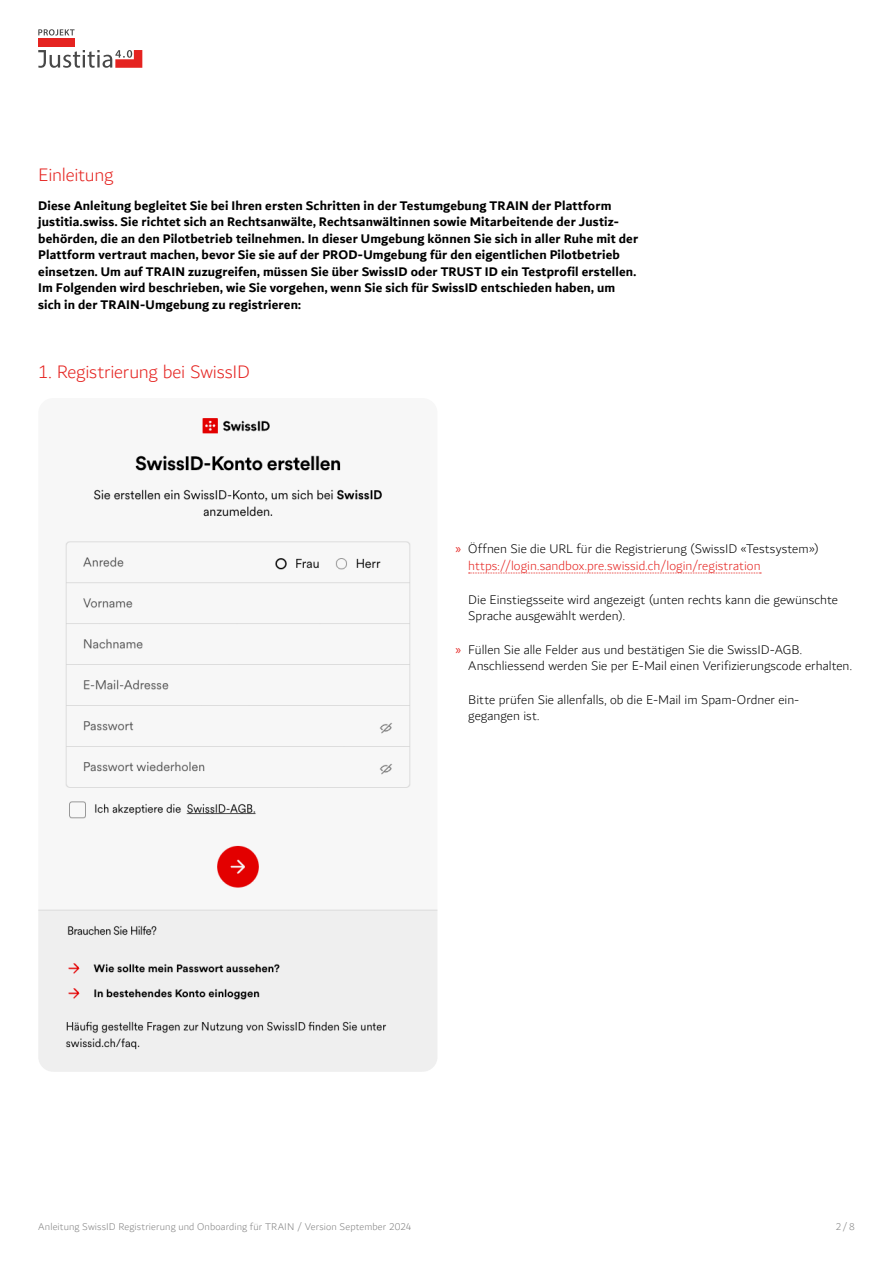
<style>
.page{position:relative;width:893px;height:1263px;background:#fff}
.page>*{position:absolute;margin:0;border:0;box-sizing:border-box;transform-origin:0 0}
.t1{font:300 19.5px "Dubai";letter-spacing:-.01em;color:#e52320}
.t2{font:700 13.5px/16.5px "Dubai";letter-spacing:.01em;color:#000}
.t3{font:300 13.5px/16.5px "Dubai";letter-spacing:.005em;color:#000}
.t4{font:300 10.5px "Dubai";letter-spacing:.01em;color:#828282}
.s1{font-family:"Myriad Pro";font-weight:400;color:#e52320}
.s2{color:#e52320}
</style>
<div class="page">
<svg style="left:38px;top:29px;width:104px;height:39px"></svg>
<svg style="left:469px;top:573px;width:292px;height:1px"></svg>
<img style="left:38px;top:418px;width:399px;height:654px">
<h1 class="t1" style="left:38px;top:159px;width:77px">Einleitung</h1>
<p class="t2" style="left:38px;top:197px;width:601px">Diese Anleitung begleitet Sie bei Ihren ersten Schritten in der Testumgebung TRAIN der Plattform justitia.swiss. Sie richtet sich an Rechtsanwälte, Rechtsanwältinnen sowie Mitarbeitende der Justiz&shy;behörden, die an den Pilotbetrieb teilnehmen. In dieser Umgebung können Sie sich in aller Ruhe mit der Plattform vertraut machen, bevor Sie sie auf der PROD-Umgebung für den eigentlichen Pilotbetrieb einsetzen. Um auf TRAIN zuzugreifen, müssen Sie über SwissID oder TRUST ID ein Testprofil erstellen.<br>Im Folgenden wird beschrieben, wie Sie vorgehen, wenn Sie sich für SwissID entschieden haben, um sich in der TRAIN-Umgebung zu registrieren:</p>
<h1 class="t1" style="left:38px;top:357px;width:213px">1. Registrierung bei SwissID</h1>
<p class="t3" style="left:468px;top:541px;width:352px;text-indent:-13px"><span class="s1">»</span> Öffnen Sie die URL für die Registrierung (SwissID «Testsystem») <span class="s2">https://login.sandbox.pre.swissid.ch/login/registration</span></p>
<p class="t3" style="left:468px;top:591px;width:371px">Die Einstiegsseite wird angezeigt (unten rechts kann die gewünschte<br>Sprache ausgewählt werden).</p>
<p class="t3" style="left:468px;top:641px;width:385px;text-indent:-13px"><span class="s1">»</span> Füllen Sie alle Felder aus und bestätigen Sie die SwissID-AGB. -Anschliessend werden Sie per E-Mail einen Verifizierungscode erhalten.</p>
<p class="t3" style="left:468px;top:691px;width:333px">Bitte prüfen Sie allenfalls, ob die E-Mail im Spam-Ordner ein&shy;gegangen ist.</p>
<p class="t4" style="left:38px;top:1218px;width:375px">Anleitung SwissID Registrierung und Onboarding für TRAIN / Version September 2024</p>
<p class="t4" style="left:836px;top:1218px;width:21px">2/8</p>
</div>
